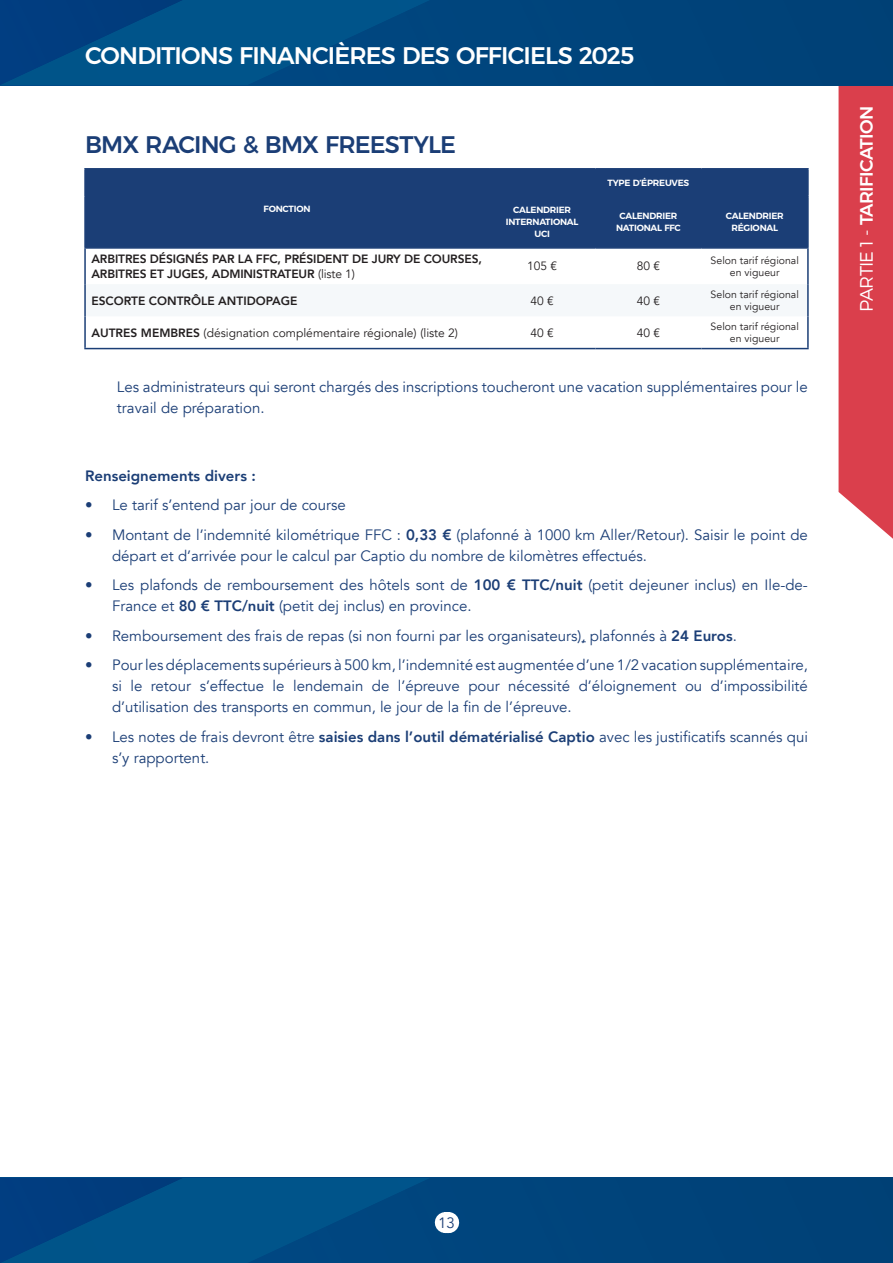
<style>
.page{position:relative;width:893px;height:1263px;background:#fff}
.page>*{position:absolute;margin:0;border:0;box-sizing:border-box;transform-origin:0 0}
.t1{font:500 24px "Montserrat";letter-spacing:-.035em;color:#fff}
.t2{font:500 24px "Montserrat";letter-spacing:-.035em;color:#1b3e76}
.t3{font:500 18px "Montserrat";letter-spacing:-.04em;color:#fff}
.t4{font:15px/21px "Avenir";color:#1b3e76}
.t5{font:800 15px "Avenir";color:#1b3e76}
.t6{font:800 12px/15px "Avenir";letter-spacing:-.01em;color:#231f20}
.t7{font:12px "Avenir";color:#231f20}
.t8{font:10.5px/12px "Avenir";color:#231f20;text-align:center}
.t9{font:600 9px/12px "Montserrat";letter-spacing:-.025em;color:#fff;text-align:center}
.s1{font-weight:400}
.s2{font-weight:800}
.s3{font-weight:300}
</style>
<div class="page">
<svg style="left:838px;top:85px;width:55px;height:454px;background:#db4a57"></svg>
<div style="left:0;top:1178px;width:893px;height:85px;background:#00437a"></div>
<svg style="left:1px;top:1178px;width:428px;height:85px"></svg>
<div style="left:0;top:0;width:893px;height:85px;background:#00437a"></div>
<svg style="left:1px;top:0;width:428px;height:85px"></svg>
<div style="left:86px;top:170px;width:721px;height:77px;background:#1b3e76"></div>
<svg style="left:86px;top:347px;width:721px;height:1px"></svg>
<hr style="left:807px;top:170px;width:2px;height:26px;background:#1b3e76">
<hr style="left:84px;top:168px;width:405px;height:2px;background:#1b3e76">
<hr style="left:84px;top:170px;width:2px;height:26px;background:#1b3e76">
<hr style="left:84px;top:196px;width:2px;height:51px;background:#1b3e76">
<hr style="left:488px;top:197px;width:2px;height:50px;background:#1b3e76">
<hr style="left:595px;top:197px;width:1px;height:50px;background:#1b3e76">
<hr style="left:701px;top:197px;width:1px;height:50px;background:#1b3e76">
<hr style="left:807px;top:197px;width:2px;height:50px;background:#1b3e76">
<hr style="left:84px;top:247px;width:405px;height:2px;background:#1b3e76">
<hr style="left:84px;top:249px;width:2px;height:35px;background:#1b3e76">
<hr style="left:489px;top:247px;width:106px;height:2px;background:#1b3e76">
<hr style="left:595px;top:247px;width:107px;height:2px;background:#1b3e76">
<hr style="left:702px;top:247px;width:107px;height:2px;background:#1b3e76">
<hr style="left:807px;top:249px;width:2px;height:35px;background:#1b3e76">
<hr style="left:84px;top:284px;width:2px;height:32px;background:#1b3e76">
<hr style="left:807px;top:284px;width:2px;height:32px;background:#1b3e76">
<hr style="left:84px;top:316px;width:2px;height:32px;background:#1b3e76">
<hr style="left:807px;top:316px;width:2px;height:32px;background:#1b3e76">
<hr style="left:84px;top:348px;width:405px;height:1px;background:#1b3e76">
<hr style="left:489px;top:348px;width:106px;height:1px;background:#1b3e76">
<hr style="left:595px;top:348px;width:107px;height:1px;background:#1b3e76">
<hr style="left:702px;top:348px;width:107px;height:1px;background:#1b3e76">
<hr style="left:489px;top:168px;width:106px;height:2px;background:#1b3e76">
<hr style="left:488px;top:170px;width:2px;height:26px;background:#1b3e76">
<hr style="left:595px;top:168px;width:107px;height:2px;background:#1b3e76">
<hr style="left:702px;top:168px;width:107px;height:2px;background:#1b3e76">
<hr style="left:488px;top:196px;width:107px;height:1px;background:#1b3e76">
<hr style="left:595px;top:196px;width:107px;height:1px;background:#1b3e76">
<hr style="left:702px;top:196px;width:107px;height:1px;background:#1b3e76">
<svg style="left:445px;top:1212px;width:4px;height:21px"></svg>
<h1 class="t1" style="left:85px;top:41px;width:551px">CONDITIONS FINANCIÈRES DES OFFICIELS 2025</h1>
<h1 class="t2" style="left:85px;top:131px;width:372px">BMX RACING &amp; BMX FREESTYLE</h1>
<p class="t9" style="left:264px;top:202px;width:48px">FONCTION</p>
<p class="t9" style="left:608px;top:176px;width:83px">TYPE D’ÉPREUVES</p>
<p class="t9" style="left:506px;top:204px;width:74px">CALENDRIER<br>INTERNATIONAL<br>UCI</p>
<p class="t9" style="left:616px;top:210px;width:66px">CALENDRIER<br>NATIONAL FFC</p>
<p class="t9" style="left:726px;top:210px;width:59px">CALENDRIER<br>RÉGIONAL</p>
<p class="t6" style="left:91px;top:251px;width:392px">ARBITRES DÉSIGNÉS PAR LA FFC, PRÉSIDENT DE JURY DE COURSES,<br>ARBITRES ET JUGES, ADMINISTRATEUR <span class="s1">(liste 1)</span></p>
<p class="t7" style="left:527px;top:261px;width:32px">105 €</p>
<p class="t7" style="left:637px;top:261px;width:25px">80 €</p>
<p class="t8" style="left:711px;top:255px;width:90px">Selon tarif régional en vigueur</p>
<p class="t6" style="left:91px;top:293px;width:208px">ESCORTE CONTRÔLE ANTIDOPAGE</p>
<p class="t7" style="left:530px;top:295px;width:25px">40 €</p>
<p class="t7" style="left:637px;top:295px;width:25px">40 €</p>
<p class="t8" style="left:711px;top:289px;width:90px">Selon tarif régional en vigueur</p>
<p class="t7" style="left:91px;top:327px;width:368px"><span class="s2">AUTRES MEMBRES</span> (désignation complémentaire régionale) (liste 2)</p>
<p class="t7" style="left:530px;top:327px;width:25px">40 €</p>
<p class="t7" style="left:637px;top:327px;width:25px">40 €</p>
<p class="t8" style="left:711px;top:322px;width:90px">Selon tarif régional en vigueur</p>
<p class="t4" style="left:117px;top:376px;width:692px">Les administrateurs qui seront chargés des inscriptions toucheront une vacation supplémentaires pour le travail de préparation.</p>
<p class="t5" style="left:85px;top:467px;width:172px">Renseignements divers :</p>
<p class="t4" style="left:85px;top:496px;width:262px">• Le tarif s’entend par jour de course</p>
<p class="t4" style="left:112px;top:525px;width:697px;text-indent:-27px">• Montant de l’indemnité kilométrique FFC : <span class="s2">0,33 €</span> (plafonné à 1000 km Aller/Retour). Saisir le point de départ et d’arrivée pour le calcul par Captio du nombre de kilomètres effectués.</p>
<p class="t4" style="left:112px;top:576px;width:697px;text-indent:-27px">• Les plafonds de remboursement des hôtels sont de <span class="s2">100 € TTC/nuit</span> (petit dejeuner inclus) en Ile-de-<br>France et <span class="s2">80 € TTC/nuit</span> (petit dej inclus) en province.</p>
<p class="t4" style="left:85px;top:626px;width:653px">• Remboursement des frais de repas (si non fourni par les organisateurs), plafonnés à <span class="s2">24 Euros</span>.</p>
<p class="t4" style="left:112px;top:656px;width:697px;text-align:justify;text-indent:-27px">• Pour les déplacements supérieurs à 500 km, l’indemnité est augmentée d’une 1/2 vacation supplémentaire, si le retour s’effectue le lendemain de l’épreuve pour nécessité d’éloignement ou d’impossibilité d’utilisation des transports en commun, le jour de la fin de l’épreuve.</p>
<p class="t4" style="left:112px;top:728px;width:697px;text-indent:-27px">• Les notes de frais devront être <span class="s2">saisies dans l’outil dématérialisé Captio</span> avec les justificatifs scannés qui s’y rapportent.</p>
<p class="t3" style="left:856px;top:312px;width:207px;rotate:-90deg"><span class="s3">PARTIE 1 -</span> TARIFICATION</p>
<p class="t4" style="left:438px;top:1214px;width:18px">13</p>
</div>
